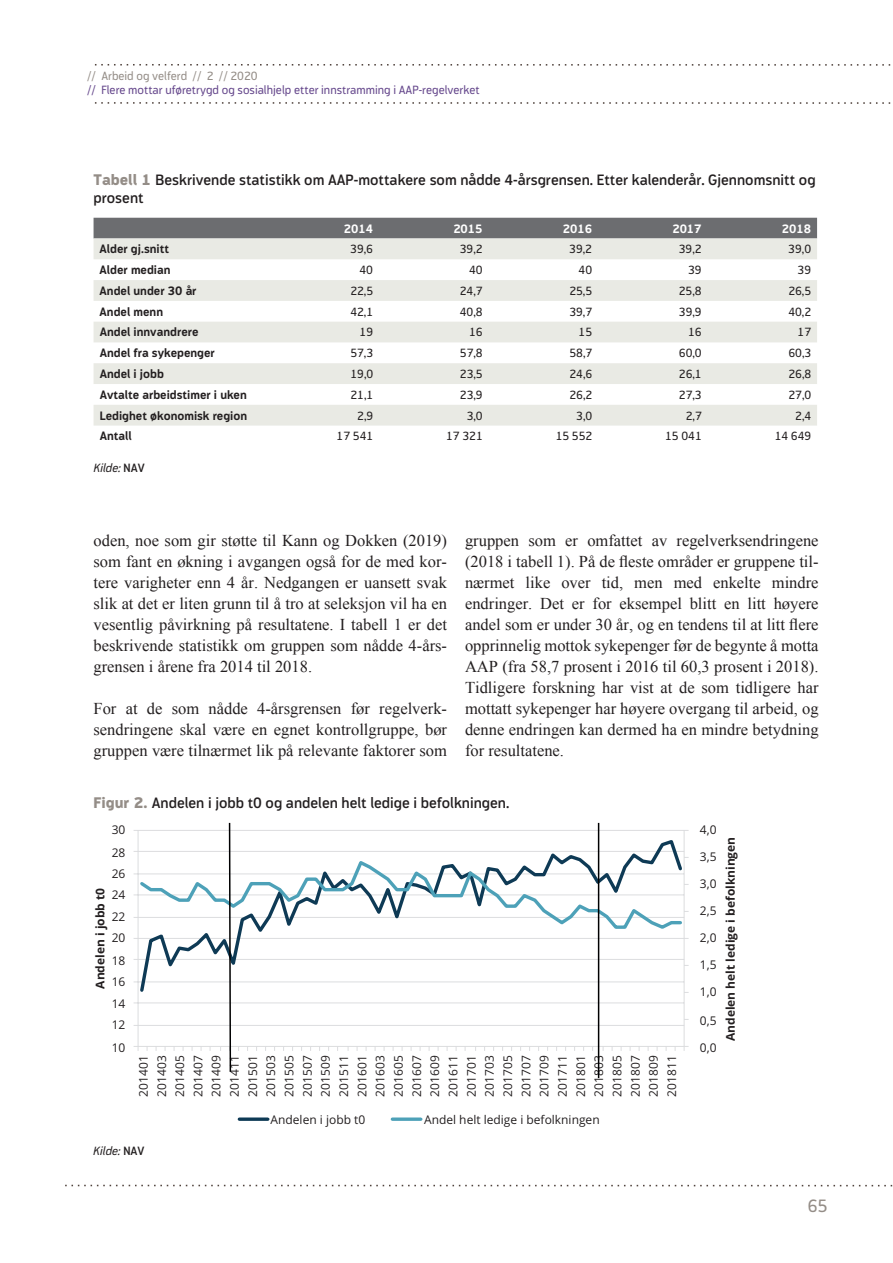
<style>
.page{position:relative;width:893px;height:1263px;background:#fff}
.page>*{position:absolute;margin:0;border:0;box-sizing:border-box;transform-origin:0 0}
.t1{font:18px "Modus";color:#948d87}
.t2{font:16.5px/21px "Times New Roman";color:#231f20;text-align:justify}
.t3{font:600 15px/18px "Modus";color:#231f20}
.t4{font:12px/18.1px "Open Sans";color:#231f20;text-align:justify}
.t5{font:12px "Modus";color:#231f20}
.t6{font:700 12px "Modus";color:#231f20}
.t7{font:12px "Modus";color:#64468b}
.t8{font:700 12px "Open Sans";color:#231f20}
.t9{font:12px "Modus";color:#948d87}
.t10{font:700 12px "Modus";color:#fff}
.t11{font:italic 12px "Modus";color:#231f20}
.s1{font-weight:800;color:#948d87}
.s2{font-weight:600;font-style:normal}
</style>
<div class="page">
<svg style="left:94px;top:64px;width:797px;height:2px"></svg>
<svg style="left:94px;top:102px;width:797px;height:2px"></svg>
<svg style="left:65px;top:1185px;width:828px;height:1px"></svg>
<hr style="left:138px;top:1025px;width:546px;height:1px;background:#dcdddf">
<hr style="left:138px;top:1002px;width:546px;height:1px;background:#dcdddf">
<hr style="left:138px;top:830px;width:546px;height:1px;background:#dcdddf">
<hr style="left:684px;top:830px;width:1px;height:216px;background:#dcdddf">
<hr style="left:138px;top:830px;width:1px;height:216px;background:#dcdddf">
<hr style="left:138px;top:1046px;width:546px;height:1px;background:#dcdddf">
<svg style="left:134px;top:1046px;width:5px;height:5px"></svg>
<svg style="left:138px;top:837px;width:547px;height:157px"></svg>
<svg style="left:134px;top:858px;width:550px;height:73px"></svg>
<svg style="left:239px;top:1117px;width:29px;height:4px"></svg>
<svg style="left:392px;top:1117px;width:29px;height:4px"></svg>
<svg style="left:228px;top:823px;width:372px;height:256px"></svg>
<svg style="left:94px;top:218px;width:723px;height:41px;background:#abacaa"></svg>
<svg style="left:94px;top:280px;width:723px;height:146px;fill:#e9eae4"></svg>
<p class="t9" style="left:87px;top:69px;width:172px">// Arbeid og velferd // 2 // 2020</p>
<p class="t7" style="left:87px;top:83px;width:394px">// Flere mottar uføretrygd og sosialhjelp etter innstramming i AAP-regelverket</p>
<p class="t3" style="left:94px;top:171px;width:724px"><span class="s1">Tabell 1</span> Beskrivende statistikk om AAP-mottakere som nådde 4-årsgrensen. Etter kalenderår. Gjennomsnitt og prosent</p>
<p class="t10" style="left:344px;top:222px;width:31px">2014</p>
<p class="t10" style="left:453px;top:222px;width:31px">2015</p>
<p class="t10" style="left:563px;top:222px;width:31px">2016</p>
<p class="t10" style="left:672px;top:222px;width:31px">2017</p>
<p class="t10" style="left:782px;top:222px;width:31px">2018</p>
<p class="t6" style="left:100px;top:242px;width:71px">Alder gj.snitt</p>
<p class="t5" style="left:350px;top:242px;width:24px">39,6</p>
<p class="t5" style="left:460px;top:242px;width:24px">39,2</p>
<p class="t5" style="left:569px;top:242px;width:24px">39,2</p>
<p class="t5" style="left:679px;top:242px;width:24px">39,2</p>
<p class="t5" style="left:788px;top:242px;width:24px">39,0</p>
<p class="t6" style="left:100px;top:263px;width:72px">Alder median</p>
<p class="t5" style="left:359px;top:263px;width:15px">40</p>
<p class="t5" style="left:469px;top:263px;width:15px">40</p>
<p class="t5" style="left:578px;top:263px;width:15px">40</p>
<p class="t5" style="left:688px;top:263px;width:15px">39</p>
<p class="t5" style="left:797px;top:263px;width:15px">39</p>
<p class="t6" style="left:100px;top:284px;width:98px">Andel under 30 år</p>
<p class="t5" style="left:350px;top:284px;width:24px">22,5</p>
<p class="t5" style="left:460px;top:284px;width:24px">24,7</p>
<p class="t5" style="left:569px;top:284px;width:24px">25,5</p>
<p class="t5" style="left:679px;top:284px;width:24px">25,8</p>
<p class="t5" style="left:788px;top:284px;width:24px">26,5</p>
<p class="t6" style="left:100px;top:305px;width:65px">Andel menn</p>
<p class="t5" style="left:350px;top:305px;width:24px">42,1</p>
<p class="t5" style="left:460px;top:305px;width:24px">40,8</p>
<p class="t5" style="left:569px;top:305px;width:24px">39,7</p>
<p class="t5" style="left:679px;top:305px;width:24px">39,9</p>
<p class="t5" style="left:788px;top:305px;width:24px">40,2</p>
<p class="t6" style="left:100px;top:326px;width:100px">Andel innvandrere</p>
<p class="t5" style="left:360px;top:326px;width:15px">19</p>
<p class="t5" style="left:469px;top:326px;width:15px">16</p>
<p class="t5" style="left:579px;top:326px;width:15px">15</p>
<p class="t5" style="left:688px;top:326px;width:15px">16</p>
<p class="t5" style="left:798px;top:326px;width:15px">17</p>
<p class="t6" style="left:100px;top:346px;width:117px">Andel fra sykepenger</p>
<p class="t5" style="left:350px;top:346px;width:24px">57,3</p>
<p class="t5" style="left:460px;top:346px;width:24px">57,8</p>
<p class="t5" style="left:569px;top:346px;width:24px">58,7</p>
<p class="t5" style="left:679px;top:346px;width:24px">60,0</p>
<p class="t5" style="left:788px;top:346px;width:24px">60,3</p>
<p class="t6" style="left:100px;top:367px;width:66px">Andel i jobb</p>
<p class="t5" style="left:350px;top:367px;width:24px">19,0</p>
<p class="t5" style="left:460px;top:367px;width:24px">23,5</p>
<p class="t5" style="left:569px;top:367px;width:24px">24,6</p>
<p class="t5" style="left:679px;top:367px;width:24px">26,1</p>
<p class="t5" style="left:788px;top:367px;width:24px">26,8</p>
<p class="t6" style="left:100px;top:388px;width:149px">Avtalte arbeidstimer i uken</p>
<p class="t5" style="left:350px;top:388px;width:24px">21,1</p>
<p class="t5" style="left:460px;top:388px;width:24px">23,9</p>
<p class="t5" style="left:569px;top:388px;width:24px">26,2</p>
<p class="t5" style="left:679px;top:388px;width:24px">27,3</p>
<p class="t5" style="left:788px;top:388px;width:24px">27,0</p>
<p class="t6" style="left:100px;top:409px;width:149px">Ledighet økonomisk region</p>
<p class="t5" style="left:357px;top:409px;width:18px">2,9</p>
<p class="t5" style="left:467px;top:409px;width:18px">3,0</p>
<p class="t5" style="left:576px;top:409px;width:18px">3,0</p>
<p class="t5" style="left:686px;top:409px;width:18px">2,7</p>
<p class="t5" style="left:795px;top:409px;width:18px">2,4</p>
<p class="t6" style="left:100px;top:429px;width:34px">Antall</p>
<p class="t5" style="left:337px;top:429px;width:38px">17 541</p>
<p class="t5" style="left:446px;top:429px;width:38px">17 321</p>
<p class="t5" style="left:556px;top:429px;width:38px">15 552</p>
<p class="t5" style="left:665px;top:429px;width:38px">15 041</p>
<p class="t5" style="left:775px;top:429px;width:38px">14 649</p>
<p class="t11" style="left:94px;top:461px;width:52px">Kilde: <span class="s2">NAV</span></p>
<p class="t2" style="left:465px;top:530px;width:355px">gruppen som er omfattet av regelverksendringene (2018 i tabell 1). På de fleste områder er gruppene til&shy;nærmet like over tid, men med enkelte mindre endringer. Det er for eksempel blitt en litt høyere andel som er under 30 år, og en tendens til at litt flere opprinnelig mottok sykepenger før de begynte å motta AAP (fra 58,7 prosent i 2016 til 60,3 prosent i 2018).<br>Tidligere forskning har vist at de som tidligere har mottatt sykepenger har høyere overgang til arbeid, og denne endringen kan dermed ha en mindre betydning for resultatene.</p>
<p class="t2" style="left:94px;top:530px;width:355px">oden, noe som gir støtte til Kann og Dokken (2019) som fant en økning i avgangen også for de med kor&shy;tere varigheter enn 4 år. Nedgangen er uansett svak slik at det er liten grunn til å tro at seleksjon vil ha en vesentlig påvirkning på resultatene. I tabell 1 er det beskrivende statistikk om gruppen som nådde 4-års&shy;grensen i årene fra 2014 til 2018.</p>
<p class="t2" style="left:94px;top:698px;width:355px">For at de som nådde 4-årsgrensen før regelverk&shy;sendringene skal være en egnet kontrollgruppe, bør gruppen være tilnærmet lik på relevante faktorer som</p>
<p class="t3" style="left:94px;top:794px;width:417px"><span class="s1">Figur 2.</span> Andelen i jobb t0 og andelen helt ledige i befolkningen.</p>
<p class="t4" style="left:112px;top:820px;width:15px">30</p>
<p class="t4" style="left:112px;top:843px;width:15px">28</p>
<p class="t4" style="left:112px;top:864px;width:15px">26</p>
<p class="t8" style="left:92px;top:989px;width:102px;rotate:-90deg">Andelen i jobb t0</p>
<p class="t4" style="left:112px;top:885px;width:15px">24</p>
<p class="t4" style="left:112px;top:907px;width:15px">22</p>
<p class="t4" style="left:112px;top:928px;width:15px">20</p>
<p class="t4" style="left:112px;top:951px;width:15px">18</p>
<p class="t4" style="left:112px;top:972px;width:15px">16</p>
<p class="t4" style="left:112px;top:994px;width:15px">14</p>
<p class="t4" style="left:112px;top:1015px;width:15px">12</p>
<p class="t4" style="left:112px;top:1038px;width:15px">10</p>
<p class="t4" style="left:134px;top:1097px;width:43px;rotate:-90deg">201401<br>201403<br>201405<br>201407<br>201409<br>201411<br>201501<br>201503<br>201505<br>201507<br>201509<br>201511<br>201601<br>201603<br>201605<br>201607<br>201609<br>201611<br>201701<br>201703<br>201705<br>201707<br>201709<br>201711<br>201801<br>201803<br>201805<br>201807<br>201809<br>201811</p>
<p class="t4" style="left:271px;top:1110px;width:96px">Andelen i jobb t0</p>
<p class="t4" style="left:424px;top:1110px;width:177px">Andel helt ledige i befolkningen</p>
<p class="t11" style="left:94px;top:1144px;width:52px">Kilde: <span class="s2">NAV</span></p>
<p class="t4" style="left:700px;top:820px;width:18px">4,0</p>
<p class="t4" style="left:700px;top:847px;width:18px">3,5</p>
<p class="t4" style="left:700px;top:874px;width:18px">3,0</p>
<p class="t4" style="left:700px;top:901px;width:18px">2,5</p>
<p class="t4" style="left:700px;top:928px;width:18px">2,0</p>
<p class="t4" style="left:700px;top:955px;width:18px">1,5</p>
<p class="t4" style="left:700px;top:982px;width:18px">1,0</p>
<p class="t4" style="left:700px;top:1011px;width:18px">0,5</p>
<p class="t4" style="left:700px;top:1038px;width:18px">0,0</p>
<p class="t8" style="left:722px;top:1041px;width:206px;rotate:-90deg">Andelen helt ledige i befolkningen</p>
<p class="t1" style="left:807px;top:1195px;width:22px">65</p>
</div>
